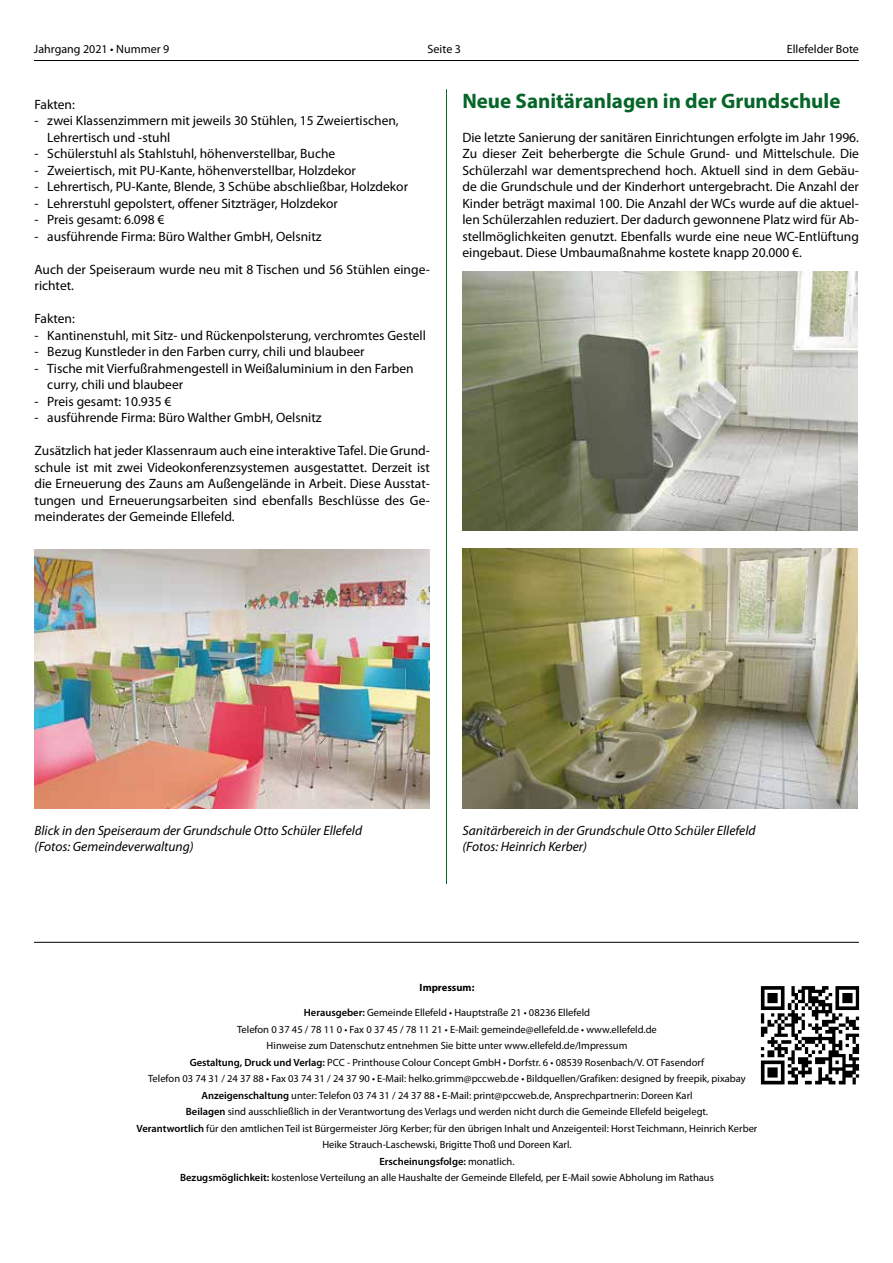
<style>
.page{position:relative;width:893px;height:1263px;background:#fff}
.page>*{position:absolute;margin:0;border:0;box-sizing:border-box;transform-origin:0 0}
.t1{font:700 21px "Myriad Pro";color:#066528}
.t2{font:13.5px/16.5px "Myriad Pro";color:#000}
.t3{font:italic 13.5px/16.5px "Myriad Pro";color:#000}
.t4{font:12px "Myriad Pro";color:#000}
.t5{font:10.5px/16.5px "Myriad Pro";color:#000;text-align:center}
.t6{font:700 10.5px "Myriad Pro";color:#000}
.s1{font-weight:600}
</style>
<div class="page">
<hr style="left:34px;top:60px;width:825px;height:1px;background:#000">
<hr style="left:446px;top:89px;width:1px;height:1119px;background:#066528">
<img style="left:35px;top:549px;width:395px;height:259px">
<img style="left:462px;top:271px;width:396px;height:260px">
<img style="left:462px;top:549px;width:396px;height:259px">
<img style="left:760px;top:986px;width:100px;height:99px">
<hr style="left:34px;top:942px;width:825px;height:1px;background:#000">
<p class="t4" style="left:34px;top:42px;width:137px">Jahrgang 2021 • Nummer 9</p>
<p class="t4" style="left:428px;top:42px;width:35px">Seite 3</p>
<p class="t4" style="left:787px;top:42px;width:74px">Ellefelder Bote</p>
<p class="t2" style="left:35px;top:96px;width:42px">Fakten:</p>
<p class="t2" style="left:47px;top:112px;width:353px;text-indent:-13px">- zwei Klassenzimmern mit jeweils 30 Stühlen, 15 Zweiertischen,<br>Lehrertisch und -stuhl</p>
<p class="t2" style="left:35px;top:145px;width:302px">- Schülerstuhl als Stahlstuhl, höhenverstellbar, Buche</p>
<p class="t2" style="left:35px;top:162px;width:323px">- Zweiertisch, mit PU-Kante, höhenverstellbar, Holzdekor</p>
<p class="t2" style="left:35px;top:178px;width:375px">- Lehrertisch, PU-Kante, Blende, 3 Schübe abschließbar, Holzdekor</p>
<p class="t2" style="left:35px;top:195px;width:305px">- Lehrerstuhl gepolstert, offener Sitzträger, Holzdekor</p>
<p class="t2" style="left:35px;top:211px;width:131px">- Preis gesamt: 6.098 €</p>
<p class="t2" style="left:35px;top:228px;width:289px">- ausführende Firma: Büro Walther GmbH, Oelsnitz</p>
<p class="t2" style="left:35px;top:261px;width:397px">Auch der Speiseraum wurde neu mit 8 Tischen und 56 Stühlen einge&shy;richtet.</p>
<p class="t2" style="left:35px;top:310px;width:42px">Fakten:</p>
<p class="t2" style="left:35px;top:326px;width:393px">- Kantinenstuhl, mit Sitz- und Rückenpolsterung, verchromtes Gestell</p>
<p class="t2" style="left:35px;top:343px;width:332px">- Bezug Kunstleder in den Farben curry, chili und blaubeer</p>
<p class="t2" style="left:47px;top:359px;width:368px;text-indent:-13px">- Tische mit Vierfußrahmengestell in Weißaluminium in den Farben curry, chili und blaubeer</p>
<p class="t2" style="left:35px;top:392px;width:138px">- Preis gesamt: 10.935 €</p>
<p class="t2" style="left:35px;top:409px;width:289px">- ausführende Firma: Büro Walther GmbH, Oelsnitz</p>
<p class="t2" style="left:35px;top:442px;width:397px;text-align:justify">Zusätzlich hat jeder Klassenraum auch eine interaktive Tafel. Die Grund&shy;schule ist mit zwei Videokonferenzsystemen ausgestattet. Derzeit ist die Erneuerung des Zauns am Außengelände in Arbeit. Diese Ausstat&shy;tungen und Erneuerungsarbeiten sind ebenfalls Beschlüsse des Ge&shy;meinderates der Gemeinde Ellefeld.</p>
<h1 class="t1" style="left:462px;top:87px;width:379px">Neue Sanitäranlagen in der Grundschule</h1>
<p class="t2" style="left:462px;top:129px;width:398px;text-align:justify">Die letzte Sanierung der sanitären Einrichtungen erfolgte im Jahr 1996.<br>Zu dieser Zeit beherbergte die Schule Grund- und Mittelschule. Die Schülerzahl war dementsprechend hoch. Aktuell sind in dem Gebäu&shy;de die Grundschule und der Kinderhort untergebracht. Die Anzahl der Kinder beträgt maximal 100. Die Anzahl der WCs wurde auf die aktuel&shy;len Schülerzahlen reduziert. Der dadurch gewonnene Platz wird für Ab&shy;stellmöglichkeiten genutzt. Ebenfalls wurde eine neue WC-Entlüftung eingebaut. Diese Umbaumaßnahme kostete knapp 20.000 €.</p>
<p class="t3" style="left:35px;top:822px;width:329px">Blick in den Speiseraum der Grundschule Otto Schüler Ellefeld (Fotos: Gemeindeverwaltung)</p>
<p class="t3" style="left:462px;top:822px;width:295px">Sanitärbereich in der Grundschule Otto Schüler Ellefeld (Fotos: Heinrich Kerber)</p>
<p class="t6" style="left:420px;top:981px;width:56px">Impressum:</p>
<p class="t5" style="left:137px;top:1004px;width:622px"><span class="s1">Herausgeber:</span> Gemeinde Ellefeld • Hauptstraße 21 • 08236 Ellefeld<br>Telefon 0 37 45 / 78 11 0 • Fax 0 37 45 / 78 11 21 • E-Mail: gemeinde@ellefeld.de • www.ellefeld.de<br>Hinweise zum Datenschutz entnehmen Sie bitte unter www.ellefeld.de/Impressum<br><span class="s1">Gestaltung, Druck und Verlag:</span> PCC - Printhouse Colour Concept GmbH • Dorfstr. 6 • 08539 Rosenbach/V. OT Fasendorf<br>Telefon 03 74 31 / 24 37 88 • Fax 03 74 31 / 24 37 90 • E-Mail: helko.grimm@pccweb.de • Bildquellen/Grafiken: designed by freepik, pixabay <span class="s1">Anzeigenschaltung</span> unter: Telefon 03 74 31 / 24 37 88 • E-Mail: print@pccweb.de, Ansprechpartnerin: Doreen Karl<br><span class="s1">Beilagen</span> sind ausschließlich in der Verantwortung des Verlags und werden nicht durch die Gemeinde Ellefeld beigelegt.<br><span class="s1">Verantwortlich</span> für den amtlichen Teil ist Bürgermeister Jörg Kerber; für den übrigen Inhalt und Anzeigenteil: Horst Teichmann, Heinrich Kerber Heike Strauch-Laschewski, Brigitte Thoß und Doreen Karl.<br><span class="s1">Erscheinungsfolge:</span> monatlich.<br><span class="s1">Bezugsmöglichkeit:</span> kostenlose Verteilung an alle Haushalte der Gemeinde Ellefeld, per E-Mail sowie Abholung im Rathaus</p>
</div>
